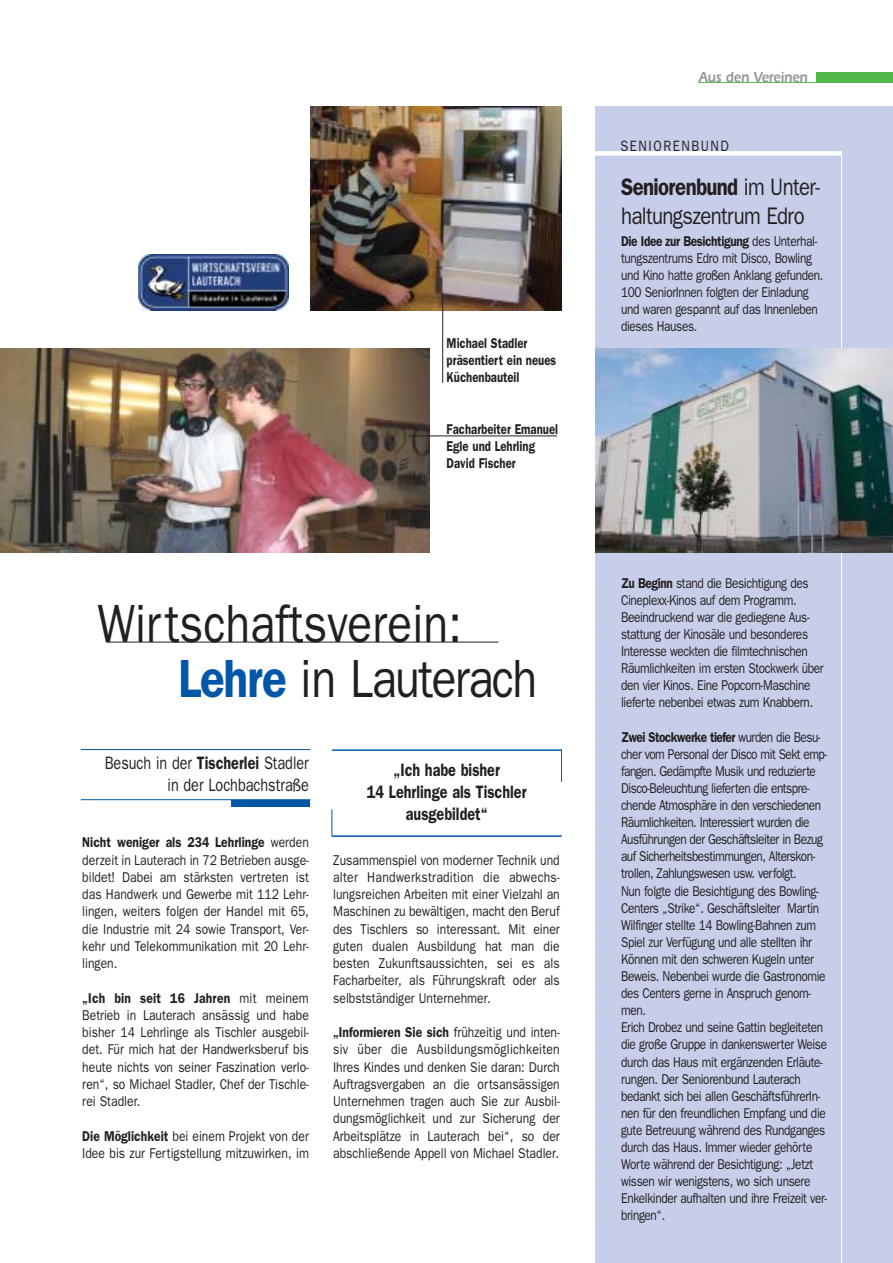
<style>
.page{position:relative;width:893px;height:1263px;background:#fff}
.page>*{position:absolute;margin:0;border:0;box-sizing:border-box;transform-origin:0 0}
.t1{font:54px/55.5px "Franklin Gothic";color:#231f20;scale:.85 1}
.t2{font:24px/28.8px "Franklin Gothic";letter-spacing:-.03em;color:#231f20;scale:.85 1}
.t3{font:600 18px/21.6px "Franklin Gothic";color:#231f20;text-align:center;scale:.8 1}
.t4{font:18px/21.6px "Franklin Gothic";color:#231f20;text-align:right;scale:.8 1}
.t5{font:600 15px "Itc Eras";color:#939598;scale:.85 1}
.t6{font:15px "Franklin Gothic";letter-spacing:.12em;color:#231f20;scale:.85 1}
.t7{font:14.25px/17.1px "Franklin Gothic";letter-spacing:-.03em;color:#231f20;scale:.83 1}
.t8{font:14.25px/17.2px "Franklin Gothic";letter-spacing:-.03em;color:#231f20;text-align:justify;scale:.85 1}
.t9{font:600 14.25px/17.1px "Franklin Gothic";color:#231f20;scale:.8 1}
.t10{font:14.25px/17.2px "Franklin Gothic";color:#231f20;scale:.85 1}
.s1{font-weight:600;color:#0057a8}
.s2{font-weight:600}
</style>
<div class="page">
<img style="left:139px;top:255px;width:149px;height:55px">
<hr style="left:81px;top:749px;width:229px;height:1px;background:#0057a8">
<hr style="left:81px;top:799px;width:229px;height:1px;background:#0057a8">
<div style="left:232px;top:800px;width:78px;height:6px;background:#0057a8"></div>
<div style="left:595px;top:106px;width:298px;height:1157px;background:#c7cee9"></div>
<div style="left:583px;top:151px;width:259px;height:5px;background:#fff"></div>
<hr style="left:841px;top:152px;width:1px;height:1111px;background:#fff">
<img style="left:310px;top:106px;width:251px;height:204px">
<hr style="left:106px;top:642px;width:392px;height:1px;background:#231f20">
<hr style="left:442px;top:293px;width:1px;height:90px;background:#231f20">
<img style="left:0;top:349px;width:429px;height:204px">
<img style="left:595px;top:349px;width:298px;height:204px">
<div style="left:816px;top:72px;width:77px;height:11px;background:#50b748"></div>
<hr style="left:698px;top:82px;width:119px;height:1px;background:#50b748">
<hr style="left:561px;top:749px;width:1px;height:33px;background:#0057a8">
<hr style="left:332px;top:835px;width:230px;height:2px;background:#0057a8">
<hr style="left:332px;top:749px;width:230px;height:2px;background:#0057a8">
<svg style="left:332px;top:809px;width:1px;height:28px"></svg>
<hr style="left:409px;top:436px;width:148px;height:1px;background:#231f20">
<p class="t9" style="left:447px;top:336px;width:138px">Michael Stadler präsentiert ein neues<br>Küchenbauteil</p>
<p class="t9" style="left:447px;top:422px;width:141px">Facharbeiter Emanuel<br>Egle und Lehrling<br>David Fischer</p>
<h1 class="t1" style="left:179px;top:601px;width:424px;text-indent:-81px">Wirtschaftsverein:<br><span class="s1">Lehre</span> in Lauterach</h1>
<p class="t4" style="left:105px;top:754px;width:257px">Besuch in der <span class="s2">Tischerlei</span> Stadler in der Lochbachstraße</p>
<p class="t8" style="left:82px;top:835px;width:268px"><span class="s2">Nicht weniger als 234 Lehrlinge</span> werden derzeit in Lauterach in 72 Betrieben ausge&shy;bildet! Dabei am stärksten vertreten ist das Handwerk und Gewerbe mit 112 Lehr&shy;lingen, weiters folgen der Handel mit 65, die Industrie mit 24 sowie Transport, Ver&shy;kehr und Telekommunikation mit 20 Lehr&shy;lingen.</p>
<p class="t8" style="left:82px;top:990px;width:268px"><span class="s2">„Ich bin seit 16 Jahren</span> mit meinem Betrieb in Lauterach ansässig und habe bisher 14 Lehrlinge als Tischler ausgebil&shy;det. Für mich hat der Handwerksberuf bis heute nichts von seiner Faszination verlo&shy;ren“, so Michael Stadler, Chef der Tischle&shy;rei Stadler.</p>
<p class="t10" style="left:82px;top:1128px;width:268px"><span class="s2">Die Möglichkeit</span> bei einem Projekt von der<br>Idee bis zur Fertigstellung mitzuwirken, im</p>
<p class="t3" style="left:367px;top:761px;width:201px">„Ich habe bisher<br>14 Lehrlinge als Tischler ausgebildet“</p>
<p class="t8" style="left:333px;top:852px;width:268px">Zusammenspiel von moderner Technik und alter Handwerkstradition die abwechs&shy;lungsreichen Arbeiten mit einer Vielzahl an Maschinen zu bewältigen, macht den Beruf des Tischlers so interessant. Mit einer guten dualen Ausbildung hat man die besten Zukunftsaussichten, sei es als Facharbeiter, als Führungskraft oder als selbstständiger Unternehmer.</p>
<p class="t8" style="left:333px;top:1025px;width:268px"><span class="s2">„Informieren Sie sich</span> frühzeitig und inten&shy;siv über die Ausbildungsmöglichkeiten Ihres Kindes und denken Sie daran: Durch Auftragsvergaben an die ortsansässigen Unternehmen tragen auch Sie zur Ausbil&shy;dungsmöglichkeit und zur Sicherung der Arbeitsplätze in Lauterach bei“, so der abschließende Appell von Michael Stadler.</p>
<p class="t5" style="left:699px;top:72px;width:130px">Aus den Vereinen</p>
<p class="t6" style="left:620px;top:141px;width:129px">SENIORENBUND</p>
<h2 class="t2" style="left:621px;top:174px;width:235px"><span class="s2">Seniorenbund</span> im Unter&shy;haltungszentrum Edro</h2>
<p class="t7" style="left:621px;top:234px;width:245px"><span class="s2">Die Idee zur Besichtigung</span> des Unterhal&shy;tungszentrums Edro mit Disco, Bowling und Kino hatte großen Anklang gefunden.<br>100 SeniorInnen folgten der Einladung und waren gespannt auf das Innenleben dieses Hauses.</p>
<p class="t7" style="left:621px;top:576px;width:246px"><span class="s2">Zu Beginn</span> stand die Besichtigung des Cineplexx-Kinos auf dem Programm.<br>Beeindruckend war die gediegene Aus&shy;stattung der Kinosäle und besonderes Interesse weckten die filmtechnischen Räumlichkeiten im ersten Stockwerk über den vier Kinos. Eine Popcorn-Maschine lieferte nebenbei etwas zum Knabbern.</p>
<p class="t7" style="left:621px;top:729px;width:250px"><span class="s2">Zwei Stockwerke tiefer</span> wurden die Besu&shy;cher vom Personal der Disco mit Sekt emp&shy;fangen. Gedämpfte Musik und reduzierte Disco-Beleuchtung lieferten die entspre&shy;chende Atmosphäre in den verschiedenen Räumlichkeiten. Interessiert wurden die Ausführungen der Geschäftsleiter in Bezug auf Sicherheitsbestimmungen, Alterskon&shy;trollen, Zahlungswesen usw. verfolgt.<br>Nun folgte die Besichtigung des Bowling-Centers „Strike“. Geschäftsleiter Martin Wilfinger stellte 14 Bowling-Bahnen zum Spiel zur Verfügung und alle stellten ihr Können mit den schweren Kugeln unter Beweis. Nebenbei wurde die Gastronomie des Centers gerne in Anspruch genom&shy;men.<br>Erich Drobez und seine Gattin begleiteten die große Gruppe in dankenswerter Weise durch das Haus mit ergänzenden Erläute&shy;rungen. Der Seniorenbund Lauterach bedankt sich bei allen GeschäftsführerIn&shy;nen für den freundlichen Empfang und die gute Betreuung während des Rundganges durch das Haus. Immer wieder gehörte Worte während der Besichtigung: „Jetzt wissen wir wenigstens, wo sich unsere Enkelkinder aufhalten und ihre Freizeit ver&shy;bringen“.</p>
</div>
